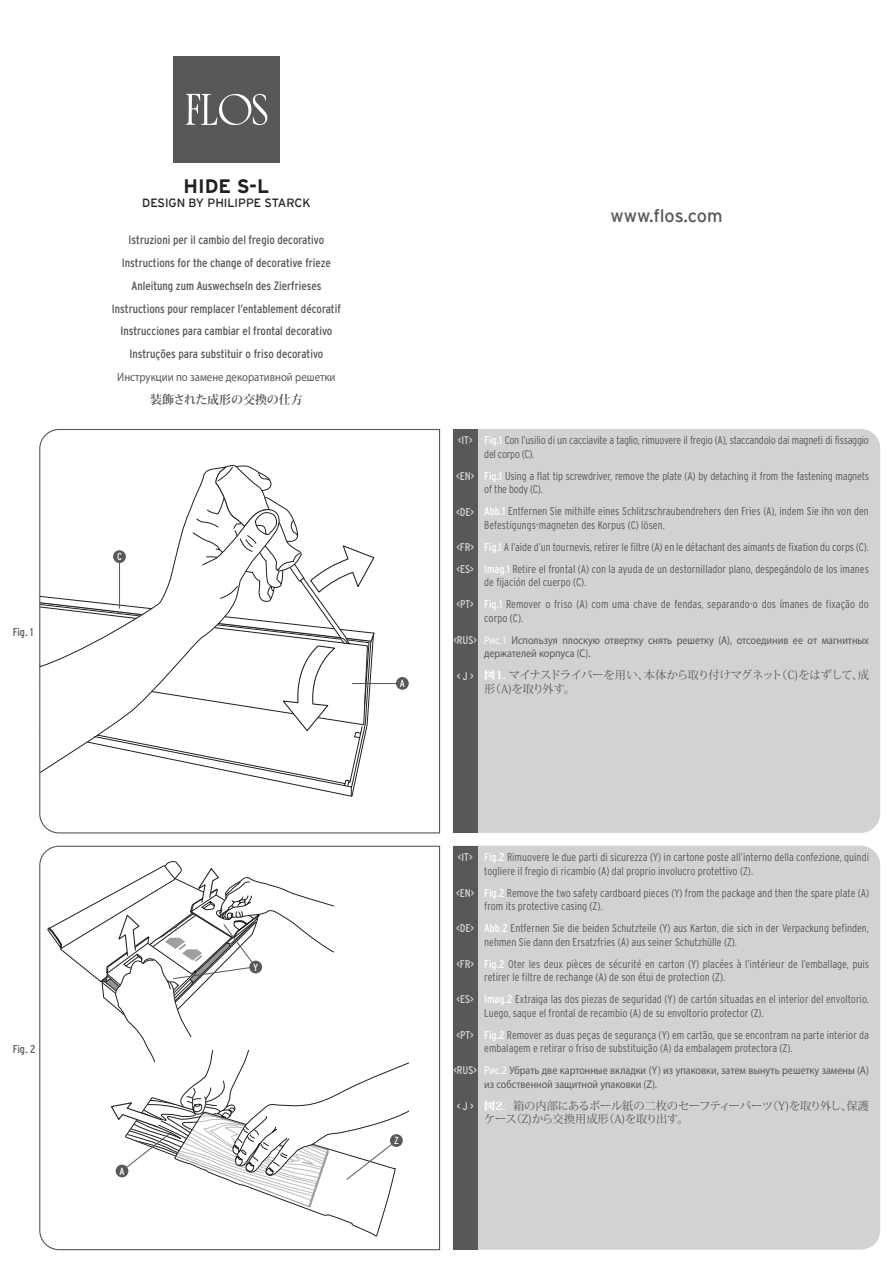
<style>
.page{position:relative;width:893px;height:1263px;background:#fff}
.page>*{position:absolute;margin:0;border:0;box-sizing:border-box;transform-origin:0 0}
.t1{font:700 19.5px "Interstate";color:#231f20}
.t2{font:18px "Interstate";color:#57585a}
.t3{font:condensed 12px/23px "Interstate";color:#57585a;text-align:center}
.t4{font:12px "Myriad Pro";color:#57585a;scale:.9 1}
.t5{font:12px "Interstate";color:#231f20}
.t6{font:700 12px "Koz Min Pro";letter-spacing:-.01em;color:#57585a}
.t7{font:300 condensed 11.25px/13.5px "Interstate";color:#57585a}
.t8{font:11.25px/13.5px "Myriad Pro";color:#57585a;scale:.9 1}
.t9{font:300 condensed 11.25px/13.5px "Interstate";letter-spacing:-.02em;color:#57585a}
.t10{font:condensed 11.25px/22px "Interstate";color:#d1d2d4}
.t11{font:11.25px/13.5px "Koz Min Pro";letter-spacing:-.025em;color:#57585a}
.t12{font:11.25px/13.5px "Koz Min Pro";letter-spacing:-.055em;color:#57585a}
.t13{font:condensed 11.25px "Interstate";color:#57585a}
.t14{font:condensed 10.35px "Interstate";color:#fff}
.s1{font-weight:400;color:#fff}
.s2{color:#fff}
.s3{font-weight:800;color:#fff}
</style>
<div class="page">
<svg style="left:39px;top:429px;width:402px;height:405px"></svg>
<div style="left:173px;top:56px;width:107px;height:107px;background:#57585a"></div>
<svg style="left:185px;top:93px;width:82px;height:33px"></svg>
<hr style="left:352px;top:683px;width:50px;height:1px;background:#57585a">
<div style="left:396px;top:677px;width:13px;height:13px;background:#57585a;border-radius:50%"></div>
<div style="left:478px;top:846px;width:402px;height:404px;background:#d1d2d4"></div>
<div style="left:478px;top:429px;width:402px;height:404px;background:#d1d2d4"></div>
<div style="left:453px;top:846px;width:25px;height:404px;background:#57585a"></div>
<div style="left:453px;top:429px;width:25px;height:404px;background:#57585a"></div>
<svg style="left:39px;top:845px;width:402px;height:406px"></svg>
<div style="left:409px;top:1059px;width:8px;height:54px;background:#fff"></div>
<svg style="left:47px;top:860px;width:367px;height:377px"></svg>
<div style="left:116px;top:1164px;width:12px;height:13px;background:#57585a;border-radius:50%"></div>
<hr style="left:119px;top:557px;width:1px;height:52px;background:#57585a">
<div style="left:113px;top:550px;width:13px;height:13px;background:#57585a;border-radius:50%"></div>
<p class="t13" style="left:13px;top:625px;width:22px">Fig. 1</p>
<p class="t13" style="left:13px;top:1042px;width:24px">Fig. 2</p>
<h1 class="t1" style="left:184px;top:175px;width:87px">HIDE S-L</h1>
<p class="t5" style="left:142px;top:196px;width:170px">design by PHI LI PPE STARCK</p>
<p class="t3" style="left:112px;top:228px;width:230px">Istruzioni per il cambio del fregio decorativo Instructions for the change of decorative frieze Anleitung zum Auswechseln des Zierfrieses Instructions pour remplacer l’entablement décoratif Instrucciones para cambiar el frontal decorativo Instruções para substituir o friso decorativo</p>
<p class="t4" style="left:117px;top:370px;width:244px">Инструкции по замене декоративной решетки</p>
<p class="t6" style="left:150px;top:391px;width:154px">装飾された成形の交換の仕方</p>
<p class="t14" style="left:117px;top:551px;width:6px">C</p>
<h2 class="t2" style="left:611px;top:206px;width:113px">www.flos.com</h2>
<p class="t14" style="left:400px;top:678px;width:7px">A</p>
<p class="t9" style="left:484px;top:433px;width:386px"><span class="s1">Fig.1</span> Con l’usilio di un cacciavite a taglio, rimuovere il fregio (A), staccandolo dai magneti di fissaggio del corpo (C).</p>
<p class="t7" style="left:484px;top:469px;width:386px"><span class="s1">Fig.1</span> Using a flat tip screwdriver, remove the plate (A) by detaching it from the fastening magnets of the body (C).</p>
<p class="t7" style="left:484px;top:504px;width:386px"><span class="s1">Abb.1</span> Entfernen Sie mithilfe eines Schlitzschraubendrehers den Fries (A), indem Sie ihn von den<br>Befestigungs-magneten des Korpus (C) lösen.</p>
<p class="t7" style="left:484px;top:536px;width:386px;line-height:22px"><span class="s1">Fig.1</span> A l’aide d’un tournevis, retirer le filtre (A) en le détachant des aimants de fixation du corps (C).<br><span class="s1">Imag.1</span> Retire el frontal (A) con la ayuda de un destornillador plano, despegándolo de los imanes</p>
<p class="t7" style="left:484px;top:571px;width:386px;line-height:22px">de fijación del cuerpo (C).<br><span class="s1">Fig.1</span> Remover o friso (A) com uma chave de fendas, separando-o dos ímanes de fixação do</p>
<p class="t7" style="left:484px;top:611px;width:40px">corpo (C).</p>
<p class="t8" style="left:484px;top:633px;width:429px"><span class="s2">Рис.1</span> Используя плоскую отвертку снять решетку (A), отсоединив ее от магнитных держателей корпуса (C).</p>
<p class="t12" style="left:484px;top:668px;width:386px"><span class="s3">図1.</span> マイナスドライバーを用い、本体から取り付けマグネット（C)をはずして、成形（A)を取り外す。</p>
<p class="t10" style="left:458px;top:429px;width:16px">&lt;IT&gt;</p>
<p class="t10" style="left:456px;top:465px;width:20px">&lt;EN&gt;</p>
<p class="t10" style="left:456px;top:500px;width:19px">&lt;DE&gt;</p>
<p class="t10" style="left:456px;top:536px;width:19px">&lt;FR&gt; &lt;ES&gt;</p>
<p class="t10" style="left:457px;top:593px;width:19px">&lt;PT&gt;</p>
<p class="t10" style="left:453px;top:629px;width:25px">&lt;RUS&gt;</p>
<p class="t10" style="left:457px;top:665px;width:19px">&lt; J &gt;</p>
<p class="t14" style="left:119px;top:1165px;width:7px">A</p>
<p class="t14" style="left:253px;top:961px;width:7px">Y</p>
<p class="t14" style="left:394px;top:1135px;width:6px">Z</p>
<p class="t7" style="left:484px;top:850px;width:386px"><span class="s1">Fig.2</span> Rimuovere le due parti di sicurezza (Y) in cartone poste all’interno della confezione, quindi togliere il fregio di ricambio (A) dal proprio involucro protettivo (Z).</p>
<p class="t7" style="left:484px;top:886px;width:386px"><span class="s1">Fig.2</span> Remove the two safety cardboard pieces (Y) from the package and then the spare plate (A) from its protective casing (Z).</p>
<p class="t7" style="left:484px;top:921px;width:386px"><span class="s1">Abb.2</span> Entfernen Sie die beiden Schutzteile (Y) aus Karton, die sich in der Verpackung befinden, nehmen Sie dann den Ersatzfries (A) aus seiner Schutzhülle (Z).</p>
<p class="t7" style="left:484px;top:957px;width:386px"><span class="s1">Fig.2</span> Oter les deux pièces de sécurité en carton (Y) placées à l’intérieur de l’emballage, puis retirer le filtre de rechange (A) de son étui de protection (Z).</p>
<p class="t7" style="left:484px;top:992px;width:386px"><span class="s1">Imag.2</span> Extraiga las dos piezas de seguridad (Y) de cartón situadas en el interior del envoltorio.<br>Luego, saque el frontal de recambio (A) de su envoltorio protector (Z).</p>
<p class="t7" style="left:484px;top:1028px;width:386px"><span class="s1">Fig.2</span> Remover as duas peças de segurança (Y) em cartão, que se encontram na parte interior da embalagem e retirar o friso de substituição (A) da embalagem protectora (Z).</p>
<p class="t8" style="left:484px;top:1063px;width:429px"><span class="s2">Рис.2</span> Убрать две картонные вкладки (Y) из упаковки, затем вынуть решетку замены (A) из собственной защитной упаковки (Z).</p>
<p class="t11" style="left:484px;top:1098px;width:386px"><span class="s3">図2.</span> 箱の内部にあるボール紙の二枚のセーフティーパーツ（Y)を取り外し、保護ケース（Z)から交換用成形（A)を取り出す。</p>
<p class="t10" style="left:458px;top:846px;width:16px">&lt;IT&gt;</p>
<p class="t10" style="left:456px;top:881px;width:20px">&lt;EN&gt;</p>
<p class="t10" style="left:456px;top:917px;width:19px">&lt;DE&gt;</p>
<p class="t10" style="left:456px;top:953px;width:19px">&lt;FR&gt;</p>
<p class="t10" style="left:457px;top:988px;width:19px">&lt;ES&gt;</p>
<p class="t10" style="left:457px;top:1023px;width:19px">&lt;PT&gt;</p>
<p class="t10" style="left:453px;top:1059px;width:25px">&lt;RUS&gt;</p>
<p class="t10" style="left:457px;top:1095px;width:19px">&lt; J &gt;</p>
</div>
